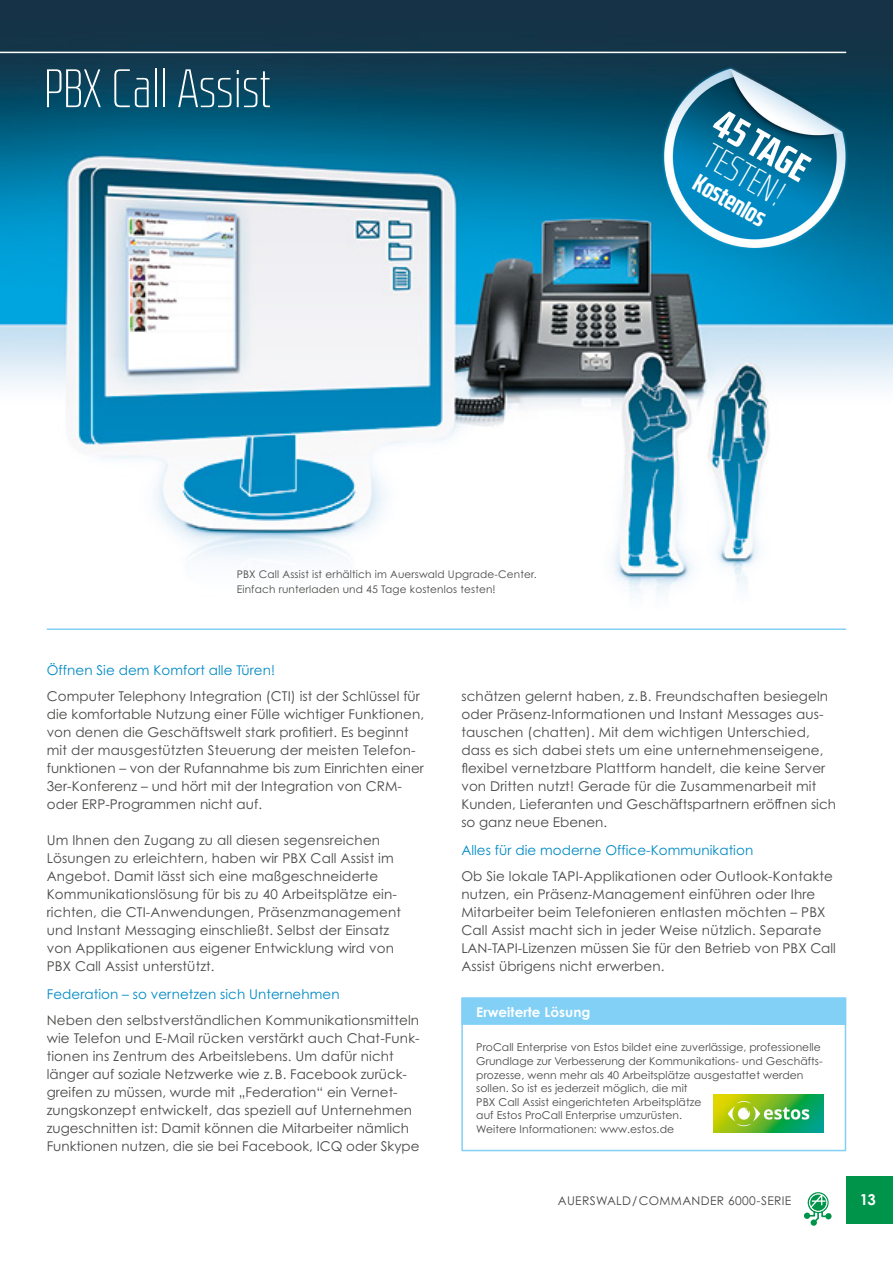
<style>
.page{position:relative;width:893px;height:1263px;background:#fff}
.page>*{position:absolute;margin:0;border:0;box-sizing:border-box;transform-origin:0 0}
.t1{font:300 54px "RB No 2.1 b";letter-spacing:.01em;color:#fff}
.t2{font:700 38.85px "RB No 2.1 b";color:#fff}
.t3{font:300 35.7px "RB No 2.1 b";color:#fff}
.t4{font:700 24.3px "RB No 2.1 b";color:#fff}
.t5{font:700 15px "Century Gothic Pro";color:#fff}
.t6{font:13.5px/18px "Century Gothic Pro";letter-spacing:.01em;color:#494948}
.t7{font:13.5px "Century Gothic Pro";letter-spacing:.005em;color:#008ac4}
.t8{font:700 13.5px "Century Gothic Pro";letter-spacing:.005em;color:#fff}
.t9{font:12px "Century Gothic Pro";letter-spacing:.03em;color:#494948}
.t10{font:10.8px/13.6px "Century Gothic Pro";letter-spacing:.005em;color:#494948}
.t11{font:10.5px/15px "Century Gothic Pro";letter-spacing:.015em;color:#494948}
</style>
<div class="page">
<img style="left:0;top:0;width:893px;height:1225px">
<hr style="left:47px;top:628px;width:799px;height:2px;background:#82d0f5">
<img style="left:642px;top:64px;width:240px;height:197px">
<div style="left:464px;top:1000px;width:379px;height:25px;background:#82d0f5"></div>
<div style="left:461px;top:997px;width:385px;height:154px;border:2px solid #82d0f5"></div>
<img style="left:714px;top:1094px;width:109px;height:39px">
<hr style="left:0;top:52px;width:846px;height:1px;background:#fff">
<div style="left:846px;top:1176px;width:47px;height:47px;background:#00944b"></div>
<svg style="left:808px;top:1192px;width:21px;height:21px"></svg>
<div style="left:811px;top:1219px;width:6px;height:7px;background:#00944b;border-radius:50%"></div>
<div style="left:825px;top:1213px;width:7px;height:6px;background:#00944b;border-radius:50%"></div>
<svg style="left:806px;top:1194px;width:23px;height:29px"></svg>
<div style="left:809px;top:1193px;width:18px;height:19px;border:1px solid #fff;border-radius:50%"></div>
<h1 class="t1" style="left:44px;top:59px;width:227px">PBX Call Assist</h1>
<p class="t11" style="left:237px;top:567px;width:301px">PBX Call Assist ist erhältich im Auerswald Upgrade-Center.<br>Einfach runterladen und 45 Tage kostenlos testen!</p>
<p class="t7" style="left:47px;top:662px;width:230px">Öffnen Sie dem Komfort alle Türen!</p>
<h2 class="t2" style="left:728px;top:100px;width:104px;rotate:30deg">45 TAGE</h2>
<h3 class="t3" style="left:717px;top:136px;width:88px;rotate:30deg">TESTEN!</h3>
<h3 class="t4" style="left:702px;top:168px;width:81px;rotate:30deg">Kostenlos</h3>
<p class="t6" style="left:47px;top:687px;width:379px">Computer Telephony Integration (CTI) ist der Schlüssel für die komfortable Nutzung einer Fülle wichtiger Funktionen, von denen die Geschäftswelt stark profitiert. Es beginnt mit der mausgestützten Steuerung der meisten Telefon&shy;funktionen – von der Rufannahme bis zum Einrichten einer 3er-Konferenz – und hört mit der Integration von CRM&shy;oder ERP-Programmen nicht auf.</p>
<p class="t6" style="left:47px;top:831px;width:356px">Um Ihnen den Zugang zu all diesen segensreichen Lösungen zu erleichtern, haben wir PBX Call Assist im Angebot. Damit lässt sich eine maßgeschneiderte Kommunikationslösung für bis zu 40 Arbeitsplätze ein&shy;richten, die CTI-Anwendungen, Präsenzmanagement und Instant Messaging einschließt. Selbst der Einsatz von Applikationen aus eigener Entwicklung wird von PBX Call Assist unterstützt.</p>
<p class="t7" style="left:47px;top:986px;width:294px">Federation – so vernetzen sich Unternehmen</p>
<p class="t6" style="left:47px;top:1011px;width:374px">Neben den selbstverständlichen Kommunikationsmitteln wie Telefon und E-Mail rücken verstärkt auch Chat-Funk&shy;tionen ins Zentrum des Arbeitslebens. Um dafür nicht länger auf soziale Netzwerke wie z.B. Facebook zurück&shy;greifen zu müssen, wurde mit „Federation“ ein Vernet&shy;zungskonzept entwickelt, das speziell auf Unternehmen zugeschnitten ist: Damit können die Mitarbeiter nämlich Funktionen nutzen, die sie bei Facebook, ICQ oder Skype</p>
<p class="t6" style="left:461px;top:687px;width:376px">schätzen gelernt haben, z.B. Freundschaften besiegeln oder Präsenz-Informationen und Instant Messages aus&shy;tauschen (chatten). Mit dem wichtigen Unterschied, dass es sich dabei stets um eine unternehmenseigene, flexibel vernetzbare Plattform handelt, die keine Server von Dritten nutzt! Gerade für die Zusammenarbeit mit Kunden, Lieferanten und Geschäftspartnern eröffnen sich so ganz neue Ebenen.</p>
<p class="t7" style="left:461px;top:842px;width:293px">Alles für die moderne Office-Kommunikation</p>
<p class="t6" style="left:461px;top:867px;width:376px">Ob Sie lokale TAPI-Applikationen oder Outlook-Kontakte nutzen, ein Präsenz-Management einführen oder Ihre Mitarbeiter beim Telefonieren entlasten möchten – PBX Call Assist macht sich in jeder Weise nützlich. Separate LAN-TAPI-Lizenzen müssen Sie für den Betrieb von PBX Call Assist übrigens nicht erwerben.</p>
<p class="t8" style="left:476px;top:1003px;width:116px">Erweiterte Lösung</p>
<p class="t10" style="left:476px;top:1040px;width:348px">ProCall Enterprise von Estos bildet eine zuverlässige, professionelle Grundlage zur Verbesserung der Kommunikations- und Geschäfts&shy;prozesse, wenn mehr als 40 Arbeitsplätze ausgestattet werden sollen. So ist es jederzeit möglich, die mit<br>PBX Call Assist eingerichteten Arbeitsplätze<br>auf Estos ProCall Enterprise umzurüsten.<br>Weitere Informationen: www.estos.de</p>
<p class="t9" style="left:558px;top:1194px;width:235px">AUERSWALD/COMMANDER 6000-SERIE</p>
<p class="t5" style="left:860px;top:1190px;width:18px">13</p>
</div>
